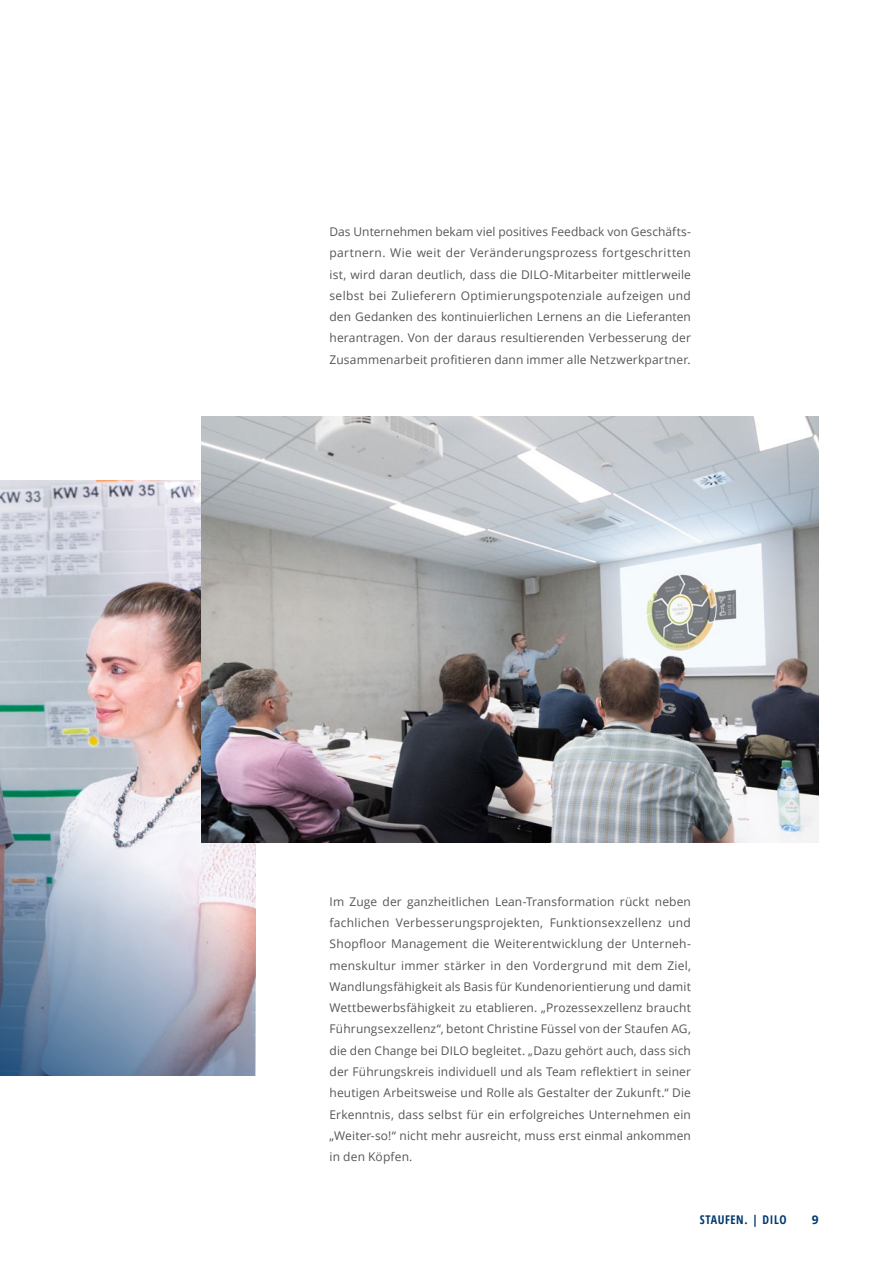
<style>
.page{position:relative;width:893px;height:1263px;background:#fff}
.page>*{position:absolute;margin:0;border:0;box-sizing:border-box;transform-origin:0 0}
.t1{font:12px/21.3px "Open Sans";letter-spacing:.01em;color:#565656;text-align:justify}
.t2{font:700 12px "Open Sans Condensed";letter-spacing:.05em;color:#00396f}
.t3{font:700 12px "Open Sans";color:#00396f}
.s1{font-family:"Open Sans"}
</style>
<div class="page">
<img style="left:202px;top:417px;width:617px;height:425px">
<img style="left:0;top:480px;width:255px;height:596px">
<p class="t1" style="left:330px;top:221px;width:363px">Das Unternehmen bekam viel positives Feedback von Geschäfts&shy;partnern. Wie weit der Veränderungsprozess fortgeschritten ist, wird daran deutlich, dass die DILO-Mitarbeiter mittlerweile selbst bei Zulieferern Optimierungspotenziale aufzeigen und den Gedanken des kontinuierlichen Lernens an die Lieferanten herantragen. Von der daraus resultierenden Verbesserung der Zusammenarbeit profitieren dann immer alle Netzwerkpartner.</p>
<p class="t1" style="left:330px;top:890px;width:363px">Im Zuge der ganzheitlichen Lean-Transformation rückt neben fachlichen Verbesserungsprojekten, Funktionsexzellenz und Shopfloor Management die Weiterentwicklung der Unterneh&shy;menskultur immer stärker in den Vordergrund mit dem Ziel, Wandlungsfähigkeit als Basis für Kundenorientierung und damit Wettbewerbsfähigkeit zu etablieren. „Prozessexzellenz braucht Führungsexzellenz“, betont Christine Füssel von der Staufen AG, die den Change bei DILO begleitet. „Dazu gehört auch, dass sich der Führungskreis individuell und als Team reflektiert in seiner heutigen Arbeitsweise und Rolle als Gestalter der Zukunft.“ Die Erkenntnis, dass selbst für ein erfolgreiches Unternehmen ein „Weiter-so!“ nicht mehr ausreicht, muss erst einmal ankommen in den Köpfen.</p>
<p class="t2" style="left:700px;top:1212px;width:88px">STAUFEN. <span class="s1">|</span> DILO</p>
<p class="t3" style="left:812px;top:1211px;width:8px">9</p>
</div>
